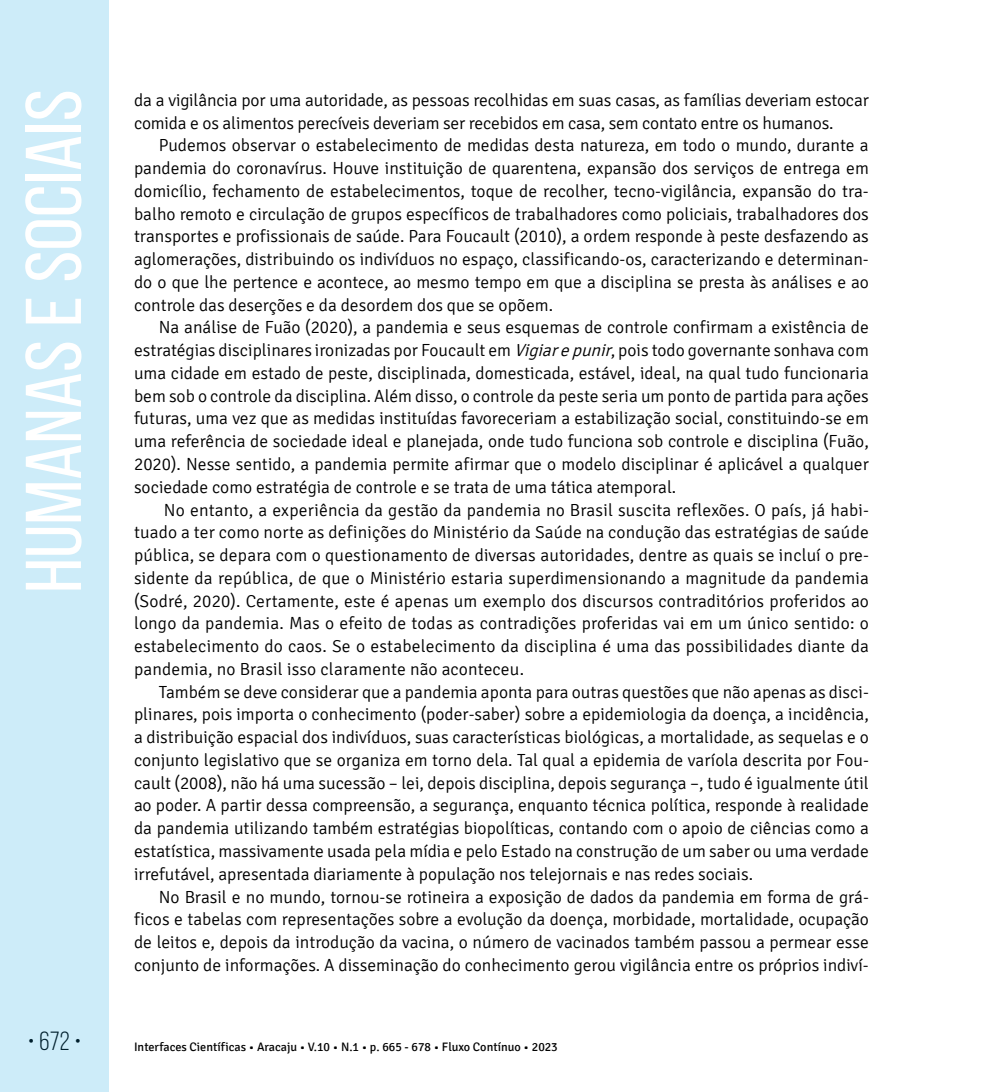
<style>
.page{position:relative;width:993px;height:1092px;background:#fff}
.page>*{position:absolute;margin:0;border:0;box-sizing:border-box;transform-origin:0 0}
.t1{font:78.75px "Bebas Neue";color:#fff;scale:1.09 1}
.t2{font:26.25px "Bebas Neue";color:#000}
.t3{font:300 17.5px/22.8px "Signika";color:#000;text-align:justify}
.t4{font:12.25px "Signika";color:#000}
.s1{font-style:italic}
</style>
<div class="page">
<div style="left:0;top:0;width:109px;height:1091px;background:#cdecf9"></div>
<h1 class="t1" style="left:11px;top:593px;width:463px;rotate:-90deg">Humanas e Sociais</h1>
<p class="t3" style="left:134px;top:89px;width:736px">da a vigilância por uma autoridade, as pessoas recolhidas em suas casas, as famílias deveriam estocar comida e os alimentos perecíveis deveriam ser recebidos em casa, sem contato entre os humanos.</p>
<p class="t3" style="left:134px;top:134px;width:736px;text-indent:25px">Pudemos observar o estabelecimento de medidas desta natureza, em todo o mundo, durante a pandemia do coronavírus. Houve instituição de quarentena, expansão dos serviços de entrega em domicílio, fechamento de estabelecimentos, toque de recolher, tecno-vigilância, expansão do tra&shy;balho remoto e circulação de grupos específicos de trabalhadores como policiais, trabalhadores dos transportes e profissionais de saúde. Para Foucault (2010), a ordem responde à peste desfazendo as aglomerações, distribuindo os indivíduos no espaço, classificando-os, caracterizando e determinan&shy;do o que lhe pertence e acontece, ao mesmo tempo em que a disciplina se presta às análises e ao controle das deserções e da desordem dos que se opõem.</p>
<p class="t3" style="left:134px;top:316px;width:736px;text-indent:25px">Na análise de Fuão (2020), a pandemia e seus esquemas de controle confirmam a existência de estratégias disciplinares ironizadas por Foucault em <span class="s1">Vigiarepunir</span>, pois todo governante sonhava com uma cidade em estado de peste, disciplinada, domesticada, estável, ideal, na qual tudo funcionaria bem sob o controle da disciplina. Além disso, o controle da peste seria um ponto de partida para ações futuras, uma vez que as medidas instituídas favoreceriam a estabilização social, constituindo-se em uma referência de sociedade ideal e planejada, onde tudo funciona sob controle e disciplina (Fuão, 2020). Nesse sentido, a pandemia permite afirmar que o modelo disciplinar é aplicável a qualquer sociedade como estratégia de controle e se trata de uma tática atemporal.</p>
<p class="t3" style="left:134px;top:498px;width:736px;text-indent:30px">No entanto, a experiência da gestão da pandemia no Brasil suscita reflexões. O país, já habi&shy;tuado a ter como norte as definições do Ministério da Saúde na condução das estratégias de saúde pública, se depara com o questionamento de diversas autoridades, dentre as quais se incluí o pre&shy;sidente da república, de que o Ministério estaria superdimensionando a magnitude da pandemia (Sodré, 2020). Certamente, este é apenas um exemplo dos discursos contraditórios proferidos ao longo da pandemia. Mas o efeito de todas as contradições proferidas vai em um único sentido: o estabelecimento do caos. Se o estabelecimento da disciplina é uma das possibilidades diante da pandemia, no Brasil isso claramente não aconteceu.</p>
<p class="t3" style="left:134px;top:680px;width:736px;text-indent:25px">Também se deve considerar que a pandemia aponta para outras questões que não apenas as disci&shy;plinares, pois importa o conhecimento (poder-saber) sobre a epidemiologia da doença, a incidência, a distribuição espacial dos indivíduos, suas características biológicas, a mortalidade, as sequelas e o conjunto legislativo que se organiza em torno dela. Tal qual a epidemia de varíola descrita por Fou&shy;cault (2008), não há uma sucessão – lei, depois disciplina, depois segurança –, tudo é igualmente útil ao poder. A partir dessa compreensão, a segurança, enquanto técnica política, responde à realidade da pandemia utilizando também estratégias biopolíticas, contando com o apoio de ciências como a estatística, massivamente usada pela mídia e pelo Estado na construção de um saber ou uma verdade irrefutável, apresentada diariamente à população nos telejornais e nas redes sociais.</p>
<p class="t3" style="left:134px;top:885px;width:736px;text-indent:25px">No Brasil e no mundo, tornou-se rotineira a exposição de dados da pandemia em forma de grá&shy;ficos e tabelas com representações sobre a evolução da doença, morbidade, mortalidade, ocupação de leitos e, depois da introdução da vacina, o número de vacinados também passou a permear esse conjunto de informações. A disseminação do conhecimento gerou vigilância entre os próprios indiví-</p>
<h2 class="t2" style="left:28px;top:1026px;width:55px">• 672 •</h2>
<p class="t4" style="left:134px;top:1040px;width:425px">Interfaces Científicas • Aracaju • V.10 • N.1 • p. 665 - 678 • Fluxo Contínuo • 2023</p>
</div>
